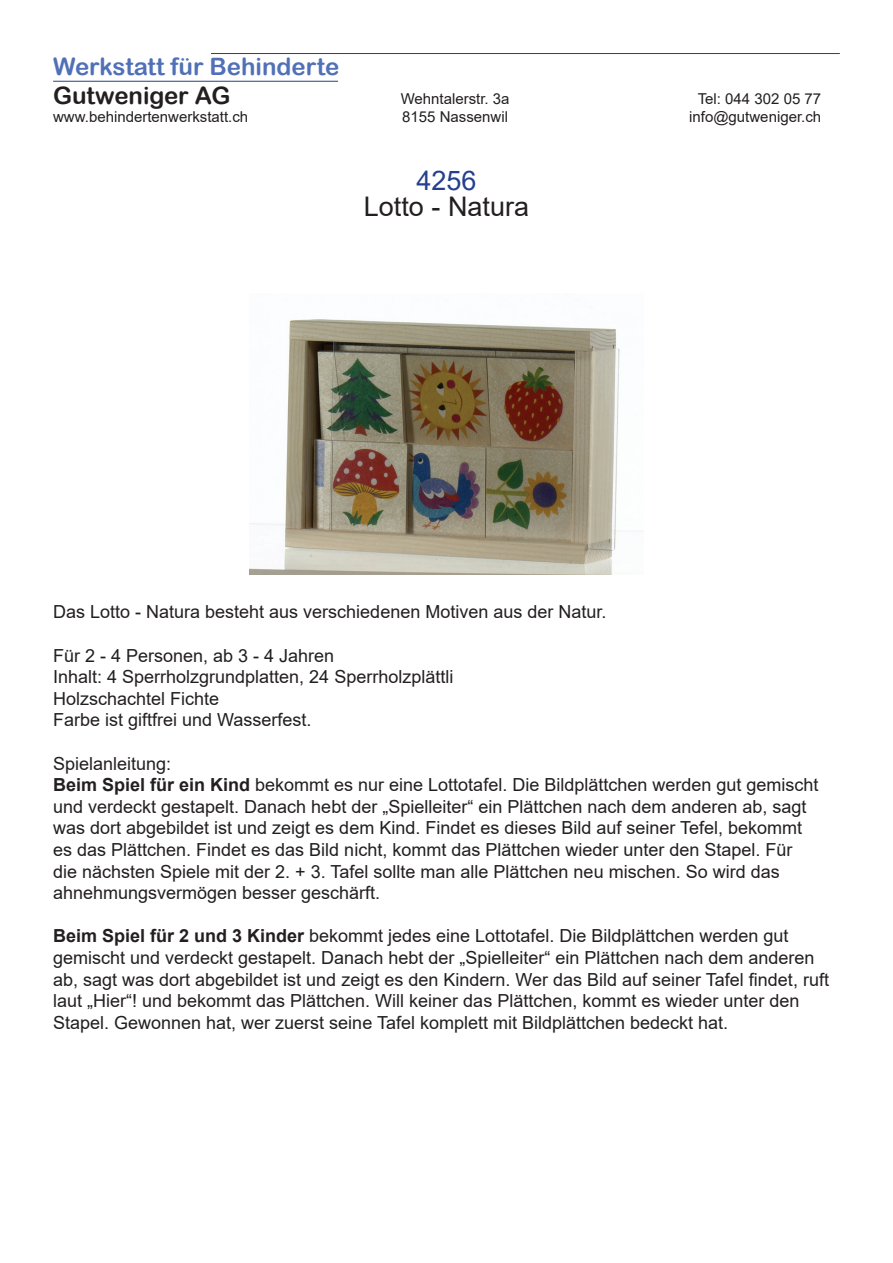
<style>
.page{position:relative;width:893px;height:1263px;background:#fff}
.page>*{position:absolute;margin:0;border:0;box-sizing:border-box;transform-origin:0 0}
.t1{font:27px "Arial";color:#231f20}
.t2{font:27px "Arial";color:#253f8e}
.t3{font:24px "Arial Rounded MT Bold";color:#5070b7}
.t4{font:24px "Arial Rounded MT Bold";color:#231f20}
.t5{font:18px/21.6px "Arial";color:#231f20}
.t6{font:15px "Arial";color:#231f20}
.s1{font-weight:700}
</style>
<div class="page">
<hr style="left:211px;top:53px;width:629px;height:1px;background:#253f8e">
<hr style="left:53px;top:81px;width:285px;height:1px;background:#253f8e">
<img style="left:250px;top:319px;width:393px;height:255px">
<h2 class="t3" style="left:53px;top:52px;width:288px">Werkstatt für Behinderte</h2>
<h2 class="t4" style="left:53px;top:81px;width:179px">Gutweniger AG</h2>
<p class="t6" style="left:401px;top:88px;width:110px">Wehntalerstr. 3a</p>
<p class="t6" style="left:698px;top:88px;width:125px">Tel: 044 302 05 77</p>
<p class="t6" style="left:53px;top:106px;width:197px">www.behindertenwerkstatt.ch</p>
<p class="t6" style="left:402px;top:106px;width:107px">8155 Nassenwil</p>
<p class="t6" style="left:689px;top:106px;width:133px">info@gutweniger.ch</p>
<h1 class="t2" style="left:416px;top:162px;width:62px">4256</h1>
<h1 class="t1" style="left:364px;top:188px;width:167px">Lotto - Natura</h1>
<p class="t5" style="left:53px;top:601px;width:555px">Das Lotto - Natura besteht aus verschiedenen Motiven aus der Natur.</p>
<p class="t5" style="left:53px;top:644px;width:402px">Für 2 - 4 Personen, ab 3 - 4 Jahren<br>Inhalt: 4 Sperrholzgrundplatten, 24 Sperrholzplättli Holzschachtel Fichte<br>Farbe ist giftfrei und Wasserfest.</p>
<p class="t5" style="left:53px;top:752px;width:767px">Spielanleitung:<br><span class="s1">Beim Spiel für ein Kind</span> bekommt es nur eine Lottotafel. Die Bildplättchen werden gut gemischt und verdeckt gestapelt. Danach hebt der „Spielleiter“ ein Plättchen nach dem anderen ab, sagt was dort abgebildet ist und zeigt es dem Kind. Findet es dieses Bild auf seiner Tefel, bekommt es das Plättchen. Findet es das Bild nicht, kommt das Plättchen wieder unter den Stapel. Für die nächsten Spiele mit der 2. + 3. Tafel sollte man alle Plättchen neu mischen. So wird das ahnehmungsvermögen besser geschärft.</p>
<p class="t5" style="left:53px;top:925px;width:777px"><span class="s1">Beim Spiel für 2 und 3 Kinder</span> bekommt jedes eine Lottotafel. Die Bildplättchen werden gut gemischt und verdeckt gestapelt. Danach hebt der „Spielleiter“ ein Plättchen nach dem anderen ab, sagt was dort abgebildet ist und zeigt es den Kindern. Wer das Bild auf seiner Tafel findet, ruft laut „Hier“! und bekommt das Plättchen. Will keiner das Plättchen, kommt es wieder unter den Stapel. Gewonnen hat, wer zuerst seine Tafel komplett mit Bildplättchen bedeckt hat.</p>
</div>
